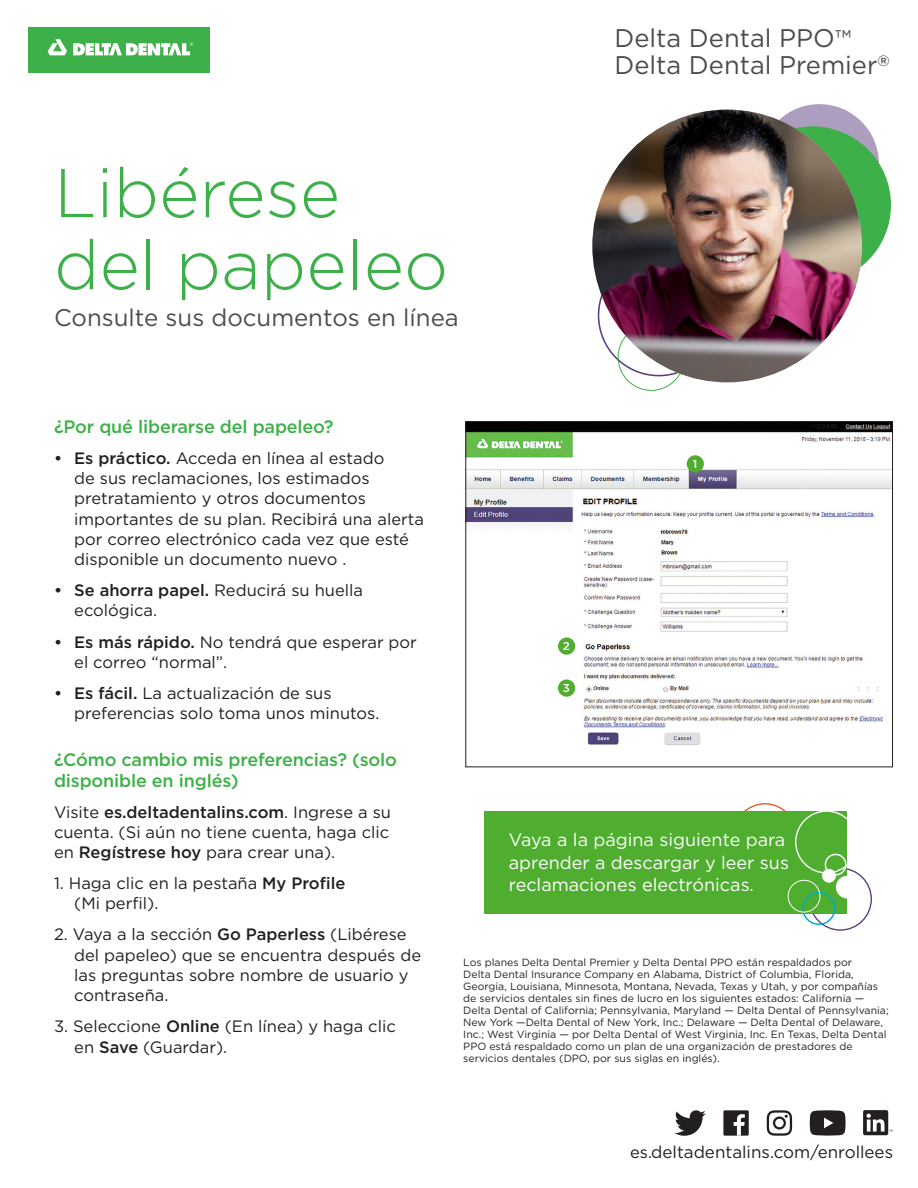
<style>
.page{position:relative;width:918px;height:1188px;background:#fff}
.page>*{position:absolute;margin:0;border:0;box-sizing:border-box;transform-origin:0 0}
.t1{font:300 69px/72px "Gotham";color:#3eb049}
.t2{font:25.5px "Gotham";color:#4b4c4d}
.t3{font:24px "Gotham";color:#4b4c4d}
.SubHead{font:500 18px/20.2px "Gotham";letter-spacing:-.01em;color:#3eb049}
.t4{font:18px/22.5px "Gotham";color:#fff}
.t5{font:16.95px "Gotham";color:#231f20}
.Numbered_Bullets{font:16.5px/20.2px "Gotham";color:#231f20}
.SubHead-2{font:500 11.55px "Gotham";color:#fff}
.Disclaimer{font:10.5px/12px "Gotham";color:#231f20}
.s1{font-size:24px}
.s2{font-weight:500}
.s3{font-size:16.5px}
</style>
<div class="page">
<svg style="left:675px;top:1110px;width:31px;height:26px"></svg>
<div style="left:723px;top:1110px;width:26px;height:26px;background:#231f20"></div>
<svg style="left:734px;top:1114px;width:11px;height:22px"></svg>
<svg style="left:810px;top:1110px;width:36px;height:26px"></svg>
<svg style="left:767px;top:1110px;width:25px;height:26px"></svg>
<svg style="left:863px;top:1110px;width:30px;height:25px"></svg>
<div style="left:28px;top:27px;width:182px;height:45px;background:#3eb049"></div>
<svg style="left:48px;top:39px;width:19px;height:16px"></svg>
<svg style="left:73px;top:43px;width:120px;height:13px"></svg>
<svg style="left:759px;top:103px;width:121px;height:121px"></svg>
<div style="left:734px;top:126px;width:157px;height:158px;background:#3eb049;border-radius:50%"></div>
<img style="left:467px;top:423px;width:424px;height:323px">
<div style="left:465px;top:421px;width:428px;height:346px;border:1px solid #231f20"></div>
<div style="left:687px;top:455px;width:17px;height:17px;background:#4fad2f;border-radius:50%"></div>
<div style="left:558px;top:638px;width:17px;height:17px;background:#4fad2f;border-radius:50%"></div>
<div style="left:558px;top:680px;width:17px;height:17px;background:#4fad2f;border-radius:50%"></div>
<img style="left:592px;top:110px;width:270px;height:272px">
<div style="left:484px;top:812px;width:363px;height:102px;background:#4fad2f"></div>
<div style="left:795px;top:810px;width:63px;height:64px;border:1px solid #fff;border-radius:50%"></div>
<div style="left:825px;top:854px;width:22px;height:22px;border:2px solid #fff;border-radius:50%"></div>
<div style="left:822px;top:869px;width:14px;height:14px;background:#fff;border-radius:50%"></div>
<div style="left:836px;top:876px;width:23px;height:23px;background:#fff;border-radius:50%"></div>
<div style="left:802px;top:892px;width:33px;height:33px;border:2px solid #00acc8;border-radius:50%"></div>
<div style="left:788px;top:880px;width:32px;height:32px;border:1px solid #fff;border-radius:50%"></div>
<p class="t1" style="left:54px;top:155px;width:396px">Libérese del papeleo</p>
<p class="t3" style="left:54px;top:303px;width:406px">Consulte sus documentos en línea</p>
<p class="t2" style="left:615px;top:22px;width:238px">Delta Dental PPO<span class="s1">™</span></p>
<p class="t2" style="left:615px;top:49px;width:277px">Delta Dental Premier<sup>®</sup></p>
<p class="SubHead" style="left:54px;top:416px;width:281px">¿Por qué liberarse del papeleo?</p>
<p class="Numbered_Bullets" style="left:74px;top:448px;width:351px;text-indent:-20px"><span class="s2">• Es práctico.</span> Acceda en línea al estado<br>de sus reclamaciones, los estimados pretratamiento y otros documentos importantes de su plan. Recibirá una alerta por correo electrónico cada vez que esté disponible un documento nuevo .</p>
<p class="Numbered_Bullets" style="left:74px;top:580px;width:290px;text-indent:-20px"><span class="s2">• Se ahorra papel.</span> Reducirá su huella ecológica.</p>
<p class="Numbered_Bullets" style="left:74px;top:631px;width:344px;text-indent:-20px"><span class="s2">• Es más rápido.</span> No tendrá que esperar por el correo “normal”.</p>
<p class="Numbered_Bullets" style="left:74px;top:683px;width:307px;text-indent:-20px"><span class="s2">• Es fácil.</span> La actualización de sus preferencias solo toma unos minutos.</p>
<p class="SubHead" style="left:54px;top:750px;width:345px">¿Cómo cambio mis preferencias? (solo disponible en inglés)</p>
<p class="Numbered_Bullets" style="left:54px;top:801px;width:339px;text-align:justify">Visite <span class="s2">es.deltadentalins.com</span>. Ingrese a su cuenta. (Si aún no tiene cuenta, haga clic en <span class="s2">Regístrese hoy</span> para crear una).</p>
<p class="Numbered_Bullets" style="left:74px;top:873px;width:273px;text-indent:-20px">1. Haga clic en la pestaña <span class="s2">My Profile </span>(Mi perfil).</p>
<p class="Numbered_Bullets" style="left:74px;top:924px;width:348px;text-indent:-20px">2. Vaya a la sección <span class="s2">Go Paperless</span> (Libérese del papeleo) que se encuentra después de las preguntas sobre nombre de usuario y contraseña.</p>
<p class="Numbered_Bullets" style="left:74px;top:1016px;width:323px;text-indent:-20px">3. Seleccione <span class="s2">Online</span> (En línea) y haga clic en <span class="s2">Save</span> (Guardar).</p>
<p class="SubHead-2" style="left:563px;top:639px;width:9px">2</p>
<p class="SubHead-2" style="left:563px;top:681px;width:9px">3</p>
<p class="SubHead-2" style="left:693px;top:457px;width:6px">1</p>
<p class="t4" style="left:509px;top:828px;width:282px">Vaya a la página siguiente para aprender a descargar y leer sus reclamaciones electrónicas.</p>
<p class="Disclaimer" style="left:463px;top:956px;width:427px">Los planes Delta Dental Premier y Delta Dental PPO están respaldados por<br>Delta Dental Insurance Company en Alabama, District of Columbia, Florida, Georgia, Louisiana, Minnesota, Montana, Nevada, Texas y Utah, y por compañías de servicios dentales sin fines de lucro en los siguientes estados: California — Delta Dental of California; Pennsylvania, Maryland — Delta Dental of Pennsylvania; New York —Delta Dental of New York, Inc.; Delaware — Delta Dental of Delaware, Inc.; West Virginia — por Delta Dental of West Virginia, Inc. En Texas, Delta Dental PPO está respaldado como un plan de una organización de prestadores de servicios dentales (DPO, por sus siglas en inglés).</p>
<p class="t5" style="left:630px;top:1141px;width:265px"><span class="s3">es.</span>deltadentalins.com/enrollees</p>
</div>
